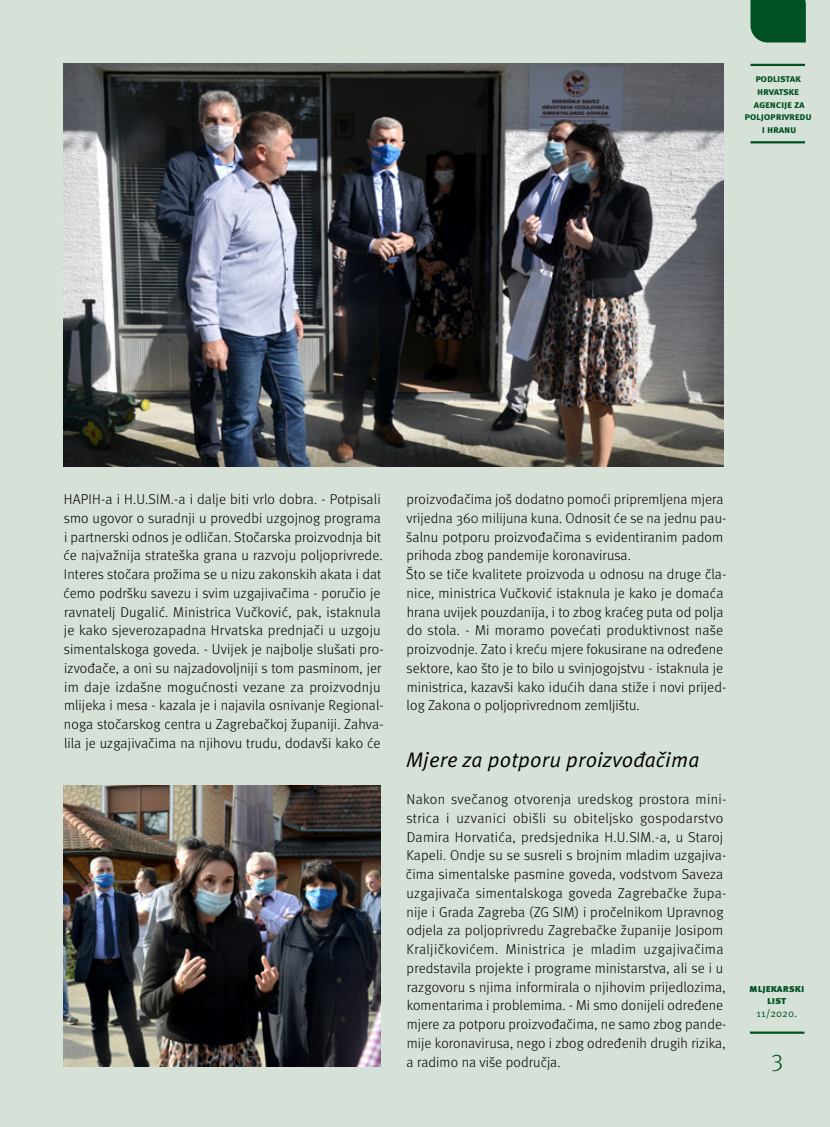
<style>
.page{position:relative;width:830px;height:1127px;background:#fff}
.page>*{position:absolute;margin:0;border:0;box-sizing:border-box;transform-origin:0 0}
.t1{font:300 24px "Meta Pro";color:#005123}
.t2{font:italic 21px "Meta Pro";letter-spacing:.01em;color:#000}
.t3{font:300 14.25px/18.8px "Meta Pro";letter-spacing:.01em;color:#000}
.t4{font:700 10.5px/12.6px "Meta Pro";letter-spacing:-.025em;color:#005123;text-align:center}
.t5{font:900 10.5px/12.6px "Meta Pro";color:#005123;text-align:center}
.t6{font:10.5px "Meta Pro";color:#005123}
</style>
<div class="page">
<div style="left:0;top:0;width:829px;height:1127px;background:#d6e1d8"></div>
<hr style="left:750px;top:64px;width:54px;height:2px;background:#005123">
<hr style="left:750px;top:141px;width:54px;height:2px;background:#005123">
<div style="left:750px;top:0;width:55px;height:43px;background:#005123"></div>
<hr style="left:749px;top:1031px;width:55px;height:3px;background:#005123">
<img style="left:64px;top:64px;width:659px;height:403px">
<img style="left:64px;top:785px;width:317px;height:281px">
<p class="t4" style="left:744px;top:73px;width:69px">podlistak<br>Hrvatske agencije za poljoprivredu i h ranu</p>
<p class="t3" style="left:63px;top:489px;width:322px">HAPIH-a i H.U.SIM.-a i dalje biti vrlo dobra. - Potpisali smo ugovor o suradnji u provedbi uzgojnog programa i partnerski odnos je odličan. Stočarska proizvodnja bit će najvažnija strateška grana u razvoju poljoprivrede.<br>Interes stočara prožima se u nizu zakonskih akata i dat ćemo podršku savezu i svim uzgajivačima - poručio je ravnatelj Dugalić. Ministrica Vučković, pak, istaknula je kako sjeverozapadna Hrvatska prednjači u uzgoju simentalskoga goveda. - Uvijek je najbolje slušati pro&shy;izvođače, a oni su najzadovoljniji s tom pasminom, jer im daje izdašne mogućnosti vezane za proizvodnju mlijeka i mesa - kazala je i najavila osnivanje Regional&shy;noga stočarskog centra u Zagrebačkoj županiji. Zahva&shy;lila je uzgajivačima na njihovu trudu, dodavši kako će</p>
<p class="t3" style="left:406px;top:489px;width:321px">proizvođačima još dodatno pomoći pripremljena mjera vrijedna 360 milijuna kuna. Odnosit će se na jednu pau&shy;šalnu potporu proizvođačima s evidentiranim padom prihoda zbog pandemije koronavirusa.<br>Što se tiče kvalitete proizvoda u odnosu na druge čla&shy;nice, ministrica Vučković istaknula je kako je domaća hrana uvijek pouzdanija, i to zbog kraćeg puta od polja do stola. - Mi moramo povećati produktivnost naše proizvodnje. Zato i kreću mjere fokusirane na određene sektore, kao što je to bilo u svinjogojstvu - istaknula je ministrica, kazavši kako idućih dana stiže i novi prijed&shy;log Zakona o poljoprivrednom zemljištu.</p>
<h2 class="t2" style="left:406px;top:746px;width:295px">Mjere za potporu proizvođačima</h2>
<p class="t3" style="left:406px;top:789px;width:322px">Nakon svečanog otvorenja uredskog prostora mini&shy;strica i uzvanici obišli su obiteljsko gospodarstvo Damira Horvatića, predsjednika H.U.SIM.-a, u Staroj Kapeli. Ondje su se susreli s brojnim mladim uzgajiva&shy;čima simentalske pasmine goveda, vodstvom Saveza uzgajivača simentalskoga goveda Zagrebačke župa&shy;nije i Grada Zagreba (ZG SIM) i pročelnikom Upravnog odjela za poljoprivredu Zagrebačke županije Josipom Kraljičkovićem. Ministrica je mladim uzgajivačima predstavila projekte i programe ministarstva, ali se i u razgovoru s njima informirala o njihovim prijedlozima, komentarima i problemima. - Mi smo donijeli određene mjere za potporu proizvođačima, ne samo zbog pande&shy;mije koronavirusa, nego i zbog određenih drugih rizika, a radimo na više područja.</p>
<p class="t5" style="left:748px;top:982px;width:57px">Mljekarski list</p>
<p class="t6" style="left:756px;top:1007px;width:42px">11/2020.</p>
<h1 class="t1" style="left:771px;top:1041px;width:13px">3</h1>
</div>
